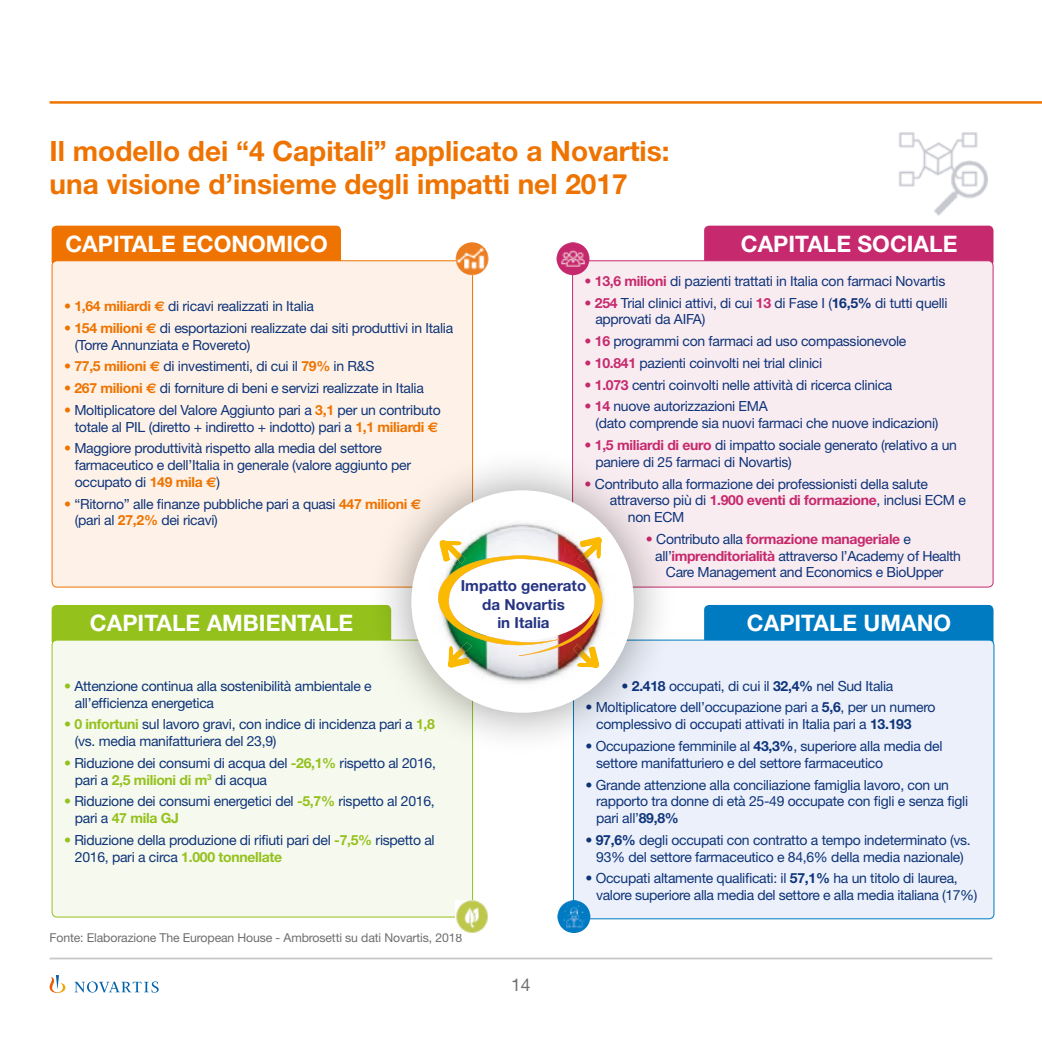
<style>
.page{position:relative;width:1042px;height:1042px;background:#fff}
.page>*{position:absolute;margin:0;border:0;box-sizing:border-box;transform-origin:0 0}
.t1{font:700 28px/33.6px "Helvetica Neue";color:#ee7300}
.t2{font:700 22.75px "Helvetica Neue";color:#fff}
.t3{font:17.5px "Helvetica Neue";color:#6f6f6e}
.t4{font:700 15.22px/18.2px "Helvetica Neue";color:#253483;text-align:center}
.t5{font:14px/16.8px "Helvetica Neue";letter-spacing:-.02em;color:#0e347a}
.t6{font:700 14px "Helvetica Neue";letter-spacing:-.025em;color:#c6296d}
.t7{font:12.25px "Helvetica Neue";letter-spacing:-.01em;color:#6f6f6e}
.s1{font-weight:700;color:#ee7300}
.s2{font-family:"Euro Sans";font-weight:700;color:#ee7300}
.s3{font-weight:700;color:#c6296d}
.s4{font-weight:700}
.s5{color:#c6296d}
.s6{font-weight:400}
.s7{font-weight:400;color:#0e347a}
.s8{color:#94c11c}
.s9{font-weight:700;color:#94c11c}
</style>
<div class="page">
<hr style="left:50px;top:101px;width:992px;height:3px;background:#ee7300">
<img style="left:891px;top:132px;width:99px;height:94px">
<div style="left:52px;top:226px;width:289px;height:40px;background:#ee7300;border-radius:5px"></div>
<div style="left:52px;top:605px;width:339px;height:40px;background:#94c11c;border-radius:5px"></div>
<div style="left:704px;top:226px;width:289px;height:40px;background:#c6296d;border-radius:5px"></div>
<div style="left:704px;top:605px;width:289px;height:40px;background:#007ac1;border-radius:5px"></div>
<div style="left:52px;top:261px;width:420px;height:326px;background:#fef2e8;border-radius:5px"></div>
<div style="left:52px;top:640px;width:420px;height:277px;background:#f6f9ed;border-radius:5px"></div>
<div style="left:573px;top:640px;width:421px;height:279px;background:#ebf0fa;border-radius:5px"></div>
<div style="left:572px;top:261px;width:421px;height:326px;background:#f9ecf1;border-radius:5px"></div>
<img style="left:455px;top:242px;width:34px;height:33px;border-radius:17px">
<img style="left:556px;top:242px;width:33px;height:33px;border-radius:16px">
<div style="left:367px;top:445px;width:311px;height:312px;background:#000;opacity:.4"></div>
<div style="left:411px;top:490px;width:223px;height:223px;background:#fff;border-radius:50%"></div>
<img style="left:429px;top:510px;width:187px;height:183px">
<svg style="left:433px;top:536px;width:170px;height:133px"></svg>
<img style="left:557px;top:900px;width:33px;height:33px;border-radius:16px">
<img style="left:455px;top:900px;width:33px;height:33px">
<svg style="left:50px;top:975px;width:109px;height:18px"></svg>
<hr style="left:50px;top:957px;width:942px;height:2px;background:#c5c6c6">
<h1 class="t1" style="left:50px;top:133px;width:621px">Il modello dei “4 Capitali” applicato a Novartis: una visione d’insieme degli impatti nel 2017</h1>
<h2 class="t2" style="left:65px;top:229px;width:264px">CAPITALE ECONOMICO</h2>
<h2 class="t2" style="left:741px;top:229px;width:218px">CAPITALE SOCIALE</h2>
<p class="t5" style="left:64px;top:297px;width:252px"><span class="s1">• 1,64 miliardi</span> <span class="s2">E</span> di ricavi realizzati in Italia</p>
<p class="t5" style="left:75px;top:319px;width:380px;text-indent:-11px"><span class="s1">• 154 milioni</span> <span class="s2">E</span> di esportazioni realizzate dai siti produttivi in Italia (Torre Annunziata e Rovereto)</p>
<p class="t5" style="left:64px;top:358px;width:312px"><span class="s1">• 77,5 milioni</span> <span class="s2">E</span> di investimenti, di cui il <span class="s1">79%</span> in R&amp;S</p>
<p class="t5" style="left:64px;top:379px;width:361px"><span class="s1">• 267 milioni</span> <span class="s2">E</span> di forniture di beni e servizi realizzate in Italia</p>
<p class="t5" style="left:64px;top:401px;width:378px;text-align:center"><span class="s1">•</span> Moltiplicatore del Valore Aggiunto pari a <span class="s1">3,1</span> per un contributo totale al PIL (diretto + indiretto + indotto) pari a <span class="s1">1,1 miliardi</span> <span class="s2">E</span></p>
<p class="t5" style="left:75px;top:440px;width:338px;text-indent:-11px"><span class="s1">•</span> Maggiore produttività rispetto alla media del settore farmaceutico e dell’Italia in generale (valore aggiunto per occupato di <span class="s1">149 mila</span> <span class="s2">E</span>)</p>
<p class="t5" style="left:75px;top:495px;width:348px;text-indent:-11px"><span class="s1">•</span> “Ritorno” alle finanze pubbliche pari a quasi <span class="s1">447 milioni</span> <span class="s2">E </span>(pari al <span class="s1">27,2%</span> dei ricavi)</p>
<h2 class="t2" style="left:90px;top:609px;width:265px">CAPITALE AMBIENTALE</h2>
<p class="t5" style="left:584px;top:272px;width:362px"><span class="s3">• 13,6 milioni</span> di pazienti trattati in Italia con farmaci Novartis</p>
<p class="t5" style="left:595px;top:294px;width:354px;text-indent:-11px"><span class="s3">• 254</span> Trial clinici attivi, di cui <span class="s3">13</span> di Fase I (<span class="s4">16,5%</span> di tutti quelli approvati da AIFA)</p>
<p class="t5" style="left:584px;top:333px;width:323px"><span class="s3">• 16</span> programmi con farmaci ad uso compassionevole</p>
<p class="t5" style="left:584px;top:354px;width:239px"><span class="s3">• 10.841</span> pazienti coinvolti nei trial clinici</p>
<p class="t5" style="left:584px;top:376px;width:309px"><span class="s3">• 1.073</span> centri coinvolti nelle attività di ricerca clinica</p>
<p class="t5" style="left:595px;top:398px;width:345px;text-indent:-11px"><span class="s3">• 14</span> nuove autorizzazioni EMA<br>(dato comprende sia nuovi farmaci che nuove indicazioni)</p>
<p class="t5" style="left:595px;top:436px;width:363px;text-indent:-11px"><span class="s3">• 1,5 miliardi di euro</span> di impatto sociale generato (relativo a un paniere di 25 farmaci di Novartis)</p>
<p class="t5" style="left:584px;top:475px;width:345px"><span class="s5">•</span> Contributo alla formazione dei professionisti della salute</p>
<p class="t5" style="left:610px;top:492px;width:358px">attraverso più di <span class="s3">1.900 eventi di formazione</span>, inclusi ECM e</p>
<p class="t5" style="left:628px;top:508px;width:58px">non ECM</p>
<p class="t6" style="left:646px;top:530px;width:267px"><span class="s6">•</span> <span class="s7">Contributo alla</span> formazione manageriale <span class="s7">e</span></p>
<p class="t5" style="left:655px;top:547px;width:307px">all’<span class="s3">imprenditorialità</span> attraverso l’Academy of Health</p>
<p class="t5" style="left:666px;top:564px;width:279px">Care Management and Economics e BioUpper</p>
<p class="t4" style="left:461px;top:576px;width:127px">Impatto generato da Novartis<br>in Italia</p>
<h2 class="t2" style="left:747px;top:609px;width:206px">CAPITALE UMANO</h2>
<p class="t5" style="left:75px;top:677px;width:298px;text-indent:-11px"><span class="s8">•</span> Attenzione continua alla sostenibilità ambientale e all’efficienza energetica</p>
<p class="t5" style="left:75px;top:716px;width:362px;text-indent:-11px"><span class="s8">•</span> <span class="s9">0 infortuni</span> sul lavoro gravi, con indice di incidenza pari a <span class="s9">1,8 </span>(vs. media manifatturiera del 23,9)</p>
<p class="t5" style="left:75px;top:754px;width:363px;text-indent:-11px"><span class="s8">•</span> Riduzione dei consumi di acqua del <span class="s9">-26,1%</span> rispetto al 2016, pari a <span class="s9">2,5 milioni di m</span><sup>3</sup> di acqua</p>
<p class="t5" style="left:75px;top:793px;width:361px;text-indent:-11px"><span class="s8">•</span> Riduzione dei consumi energetici del <span class="s9">-5,7%</span> rispetto al 2016, pari a <span class="s9">47 mila GJ</span></p>
<p class="t5" style="left:75px;top:831px;width:361px;text-indent:-11px"><span class="s8">•</span> Riduzione della produzione di rifiuti pari del <span class="s9">-7,5%</span> rispetto al<br>2016, pari a circa <span class="s9">1.000 tonnellate</span></p>
<p class="t5" style="left:621px;top:677px;width:273px"><span class="s4">• 2.418</span> occupati, di cui il <span class="s4">32,4%</span> nel Sud Italia</p>
<p class="t5" style="left:596px;top:699px;width:341px;text-indent:-11px">• Moltiplicatore dell’occupazione pari a <span class="s4">5,6</span>, per un numero complessivo di occupati attivati in Italia pari a <span class="s4">13.193</span></p>
<p class="t5" style="left:596px;top:737px;width:348px;text-indent:-11px">• Occupazione femminile al <span class="s4">43,3%</span>, superiore alla media del settore manifatturiero e del settore farmaceutico</p>
<p class="t5" style="left:596px;top:776px;width:373px;text-indent:-11px">• Grande attenzione alla conciliazione famiglia lavoro, con un rapporto tra donne di età 25-49 occupate con figli e senza figli pari all’<span class="s4">89,8%</span></p>
<p class="t5" style="left:585px;top:831px;width:387px;text-align:center"><span class="s4">• 97,6%</span> degli occupati con contratto a tempo indeterminato (vs.<br>93% del settore farmaceutico e 84,6% della media nazionale)</p>
<p class="t5" style="left:596px;top:870px;width:383px;text-indent:-11px">• Occupati altamente qualificati: il <span class="s4">57,1%</span> ha un titolo di laurea, valore superiore alla media del settore e alla media italiana (17%)</p>
<p class="t7" style="left:50px;top:931px;width:414px">Fonte: Elaborazione The European House - Ambrosetti su dati Novartis, 2018</p>
<p class="t3" style="left:511px;top:974px;width:21px">14</p>
</div>
